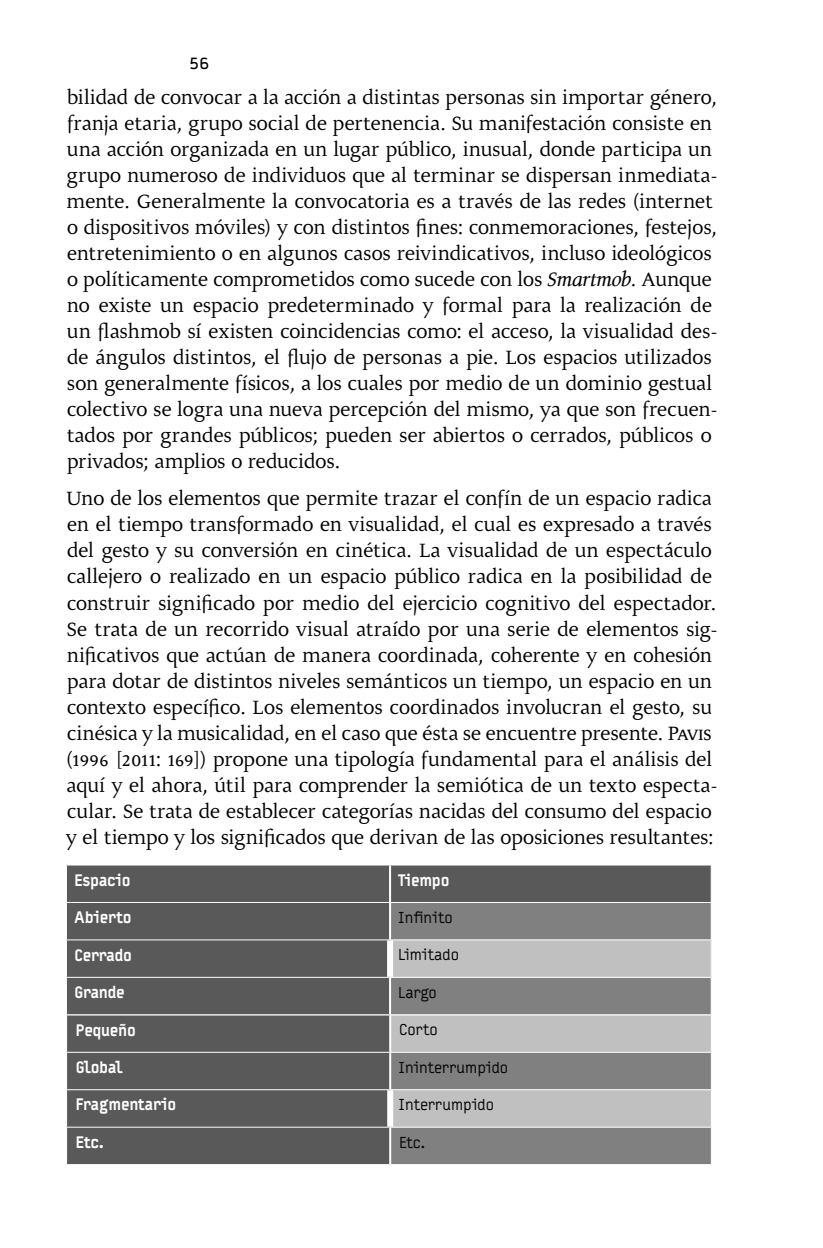
<style>
.page{position:relative;width:823px;height:1248px;background:#fff}
.page>*{position:absolute;margin:0;border:0;box-sizing:border-box;transform-origin:0 0}
.t1{font:22px/26px "Malena";letter-spacing:-.005em;color:#000}
.t2{font:16px "Typestar";letter-spacing:-.02em;color:#000}
.t3{font:900 16px "Typestar";letter-spacing:-.02em;color:#fff}
.t4{font:900 16px "Typestar";letter-spacing:-.045em;color:#fff}
.t5{font:16px "Typestar OCR";color:#000}
.s1{font-style:italic}
.s2{font-family:"Malena SC"}
</style>
<div class="page">
<div style="left:67px;top:1015px;width:322px;height:148px;background:#595959"></div>
<div style="left:387px;top:1090px;width:6px;height:36px;background:#fff"></div>
<hr style="left:66px;top:1051px;width:324px;height:1px;background:#fff">
<hr style="left:66px;top:1089px;width:324px;height:1px;background:#fff">
<hr style="left:66px;top:1126px;width:324px;height:1px;background:#fff">
<div style="left:67px;top:865px;width:643px;height:149px;background:#595959"></div>
<svg style="left:390px;top:902px;width:321px;height:262px;background:#989898"></svg>
<div style="left:390px;top:939px;width:320px;height:38px;background:#c0c0c0"></div>
<hr style="left:389px;top:865px;width:2px;height:36px;background:#fff">
<hr style="left:389px;top:902px;width:2px;height:37px;background:#fff">
<div style="left:387px;top:940px;width:6px;height:36px;background:#fff"></div>
<hr style="left:389px;top:977px;width:2px;height:37px;background:#fff">
<hr style="left:66px;top:901px;width:324px;height:1px;background:#fff">
<hr style="left:390px;top:901px;width:321px;height:1px;background:#fff">
<hr style="left:66px;top:939px;width:324px;height:1px;background:#fff">
<hr style="left:390px;top:939px;width:321px;height:1px;background:#fff">
<hr style="left:710px;top:940px;width:1px;height:36px;background:#fff">
<hr style="left:710px;top:902px;width:1px;height:37px;background:#fff">
<hr style="left:66px;top:976px;width:324px;height:1px;background:#fff">
<hr style="left:390px;top:976px;width:321px;height:1px;background:#fff">
<hr style="left:710px;top:977px;width:1px;height:37px;background:#fff">
<hr style="left:390px;top:1014px;width:321px;height:1px;background:#fff">
<p class="t5" style="left:189px;top:53px;width:22px">56</p>
<p class="t1" style="left:66px;top:85px;width:652px">bilidad de convocar a la acción a distintas personas sin importar género, franja etaria, grupo social de pertenencia. Su manifestación consiste en una acción organizada en un lugar público, inusual, donde participa un grupo numeroso de individuos que al terminar se dispersan inmediata&shy;mente. Generalmente la convocatoria es a través de las redes (internet o dispositivos móviles) y con distintos fines: conmemoraciones, festejos, entretenimiento o en algunos casos reivindicativos, incluso ideológicos o políticamente comprometidos como sucede con los <span class="s1">Smartmob</span>. Aunque no existe un espacio predeterminado y formal para la realización de un flashmob sí existen coincidencias como: el acceso, la visualidad des&shy;de ángulos distintos, el flujo de personas a pie. Los espacios utilizados son generalmente físicos, a los cuales por medio de un dominio gestual colectivo se logra una nueva percepción del mismo, ya que son frecuen&shy;tados por grandes públicos; pueden ser abiertos o cerrados, públicos o privados; amplios o reducidos.</p>
<p class="t1" style="left:66px;top:486px;width:652px">Uno de los elementos que permite trazar el confín de un espacio radica en el tiempo transformado en visualidad, el cual es expresado a través del gesto y su conversión en cinética. La visualidad de un espectáculo callejero o realizado en un espacio público radica en la posibilidad de construir significado por medio del ejercicio cognitivo del espectador.<br>Se trata de un recorrido visual atraído por una serie de elementos sig&shy;nificativos que actúan de manera coordinada, coherente y en cohesión para dotar de distintos niveles semánticos un tiempo, un espacio en un contexto específico. Los elementos coordinados involucran el gesto, su cinésica y la musicalidad, en el caso que ésta se encuentre presente. <span class="s2">Pavis (1996 [2011: 169])</span> propone una tipología fundamental para el análisis del aquí y el ahora, útil para comprender la semiótica de un texto especta&shy;cular. Se trata de establecer categorías nacidas del consumo del espacio y el tiempo y los significados que derivan de las oposiciones resultantes:</p>
<p class="t3" style="left:74px;top:870px;width:58px">Espacio</p>
<p class="t3" style="left:398px;top:870px;width:53px">Tiempo</p>
<p class="t3" style="left:74px;top:907px;width:59px">Abierto</p>
<p class="t2" style="left:398px;top:908px;width:56px">Infinito</p>
<p class="t4" style="left:74px;top:944px;width:59px">Cerrado</p>
<p class="t2" style="left:398px;top:945px;width:62px">Limitado</p>
<p class="t3" style="left:74px;top:982px;width:52px">Grande</p>
<p class="t2" style="left:398px;top:983px;width:40px">Largo</p>
<p class="t3" style="left:76px;top:1019px;width:61px">Pequeño</p>
<p class="t2" style="left:399px;top:1020px;width:40px">Corto</p>
<p class="t3" style="left:76px;top:1057px;width:49px">Global</p>
<p class="t2" style="left:398px;top:1058px;width:111px">Ininterrumpido</p>
<p class="t3" style="left:76px;top:1094px;width:102px">Fragmentario</p>
<p class="t2" style="left:398px;top:1095px;width:97px">Interrumpido</p>
<p class="t3" style="left:76px;top:1131px;width:29px">Etc.</p>
<p class="t2" style="left:399px;top:1133px;width:27px">Etc.</p>
</div>
